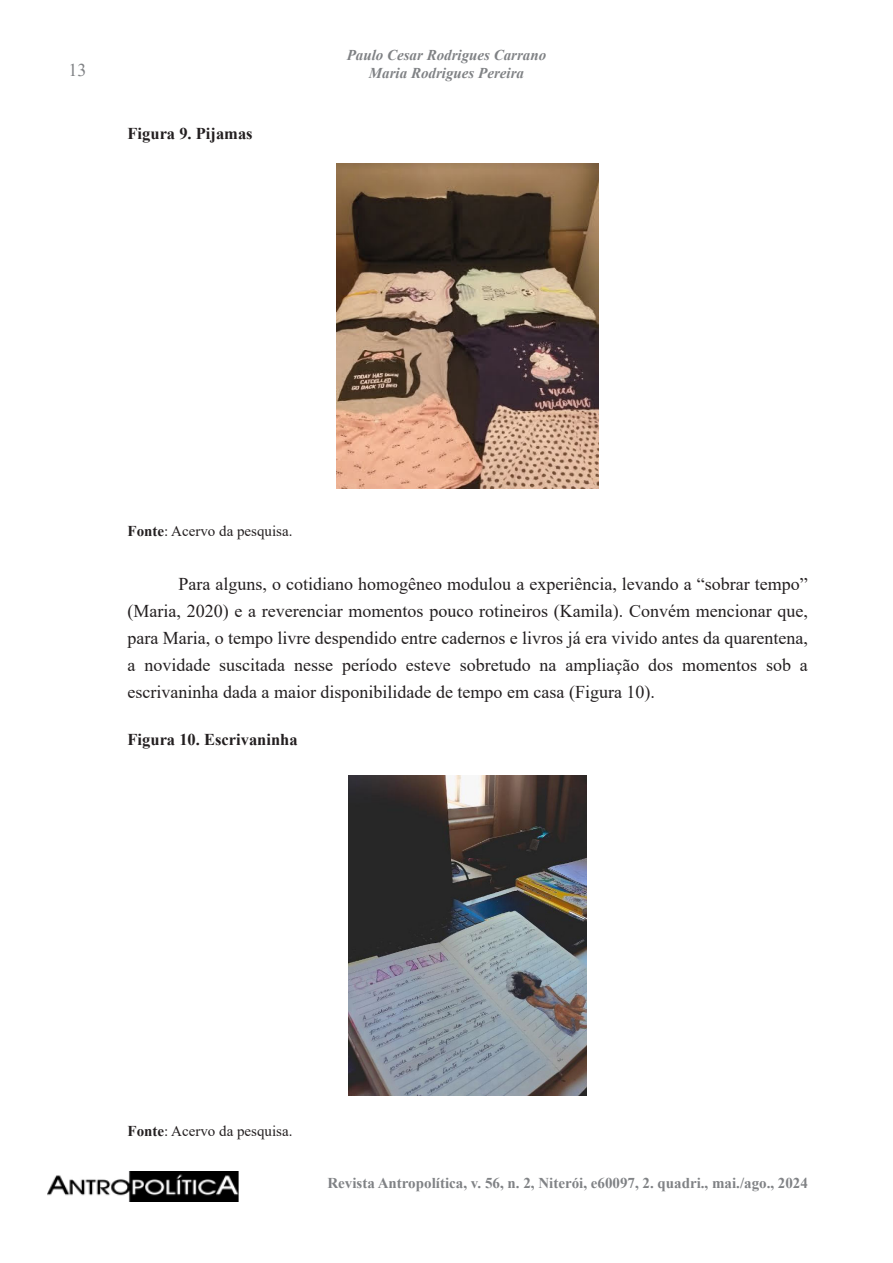
<style>
.page{position:relative;width:893px;height:1263px;background:#fff}
.page>*{position:absolute;margin:0;border:0;box-sizing:border-box;transform-origin:0 0}
.t1{font:18px/27px "Times New Roman";color:#231f20;text-align:justify}
.t2{font:18px "Times New Roman";color:#808285}
.t3{font:700 16.5px "Times New Roman";color:#231f20}
.t4{font:700 15px "Times New Roman";color:#808285}
.t5{font:italic 700 15px/18px "Times New Roman";color:#808285;text-align:center}
.t6{font:15px "Times New Roman";color:#231f20}
.s1{font-weight:700}
</style>
<div class="page">
<img style="left:47px;top:1171px;width:192px;height:30px">
<img style="left:337px;top:163px;width:262px;height:325px">
<img style="left:349px;top:775px;width:238px;height:321px">
<p class="t2" style="left:69px;top:58px;width:19px">13</p>
<p class="t3" style="left:128px;top:121px;width:127px">Figura 9. Pijamas</p>
<p class="t5" style="left:347px;top:46px;width:201px">Paulo Cesar Rodrigues Carrano<br>Maria Rodrigues Pereira</p>
<p class="t6" style="left:128px;top:521px;width:166px"><span class="s1">Fonte</span>: Acervo da pesquisa.</p>
<p class="t1" style="left:128px;top:570px;width:682px;text-indent:51px">Para alguns, o cotidiano homogêneo modulou a experiência, levando a “sobrar tempo” (Maria, 2020) e a reverenciar momentos pouco rotineiros (Kamila). Convém mencionar que, para Maria, o tempo livre despendido entre cadernos e livros já era vivido antes da quarentena, a novidade suscitada nesse período esteve sobretudo na ampliação dos momentos sob a escrivaninha dada a maior disponibilidade de tempo em casa (Figura 10).</p>
<p class="t3" style="left:128px;top:727px;width:172px">Figura 10. Escrivaninha</p>
<p class="t6" style="left:128px;top:1121px;width:166px"><span class="s1">Fonte</span>: Acervo da pesquisa.</p>
<p class="t4" style="left:327px;top:1172px;width:482px">Revista Antropolítica, v. 56, n. 2, Niterói, e60097, 2. quadri., mai./ago., 2024</p>
</div>
